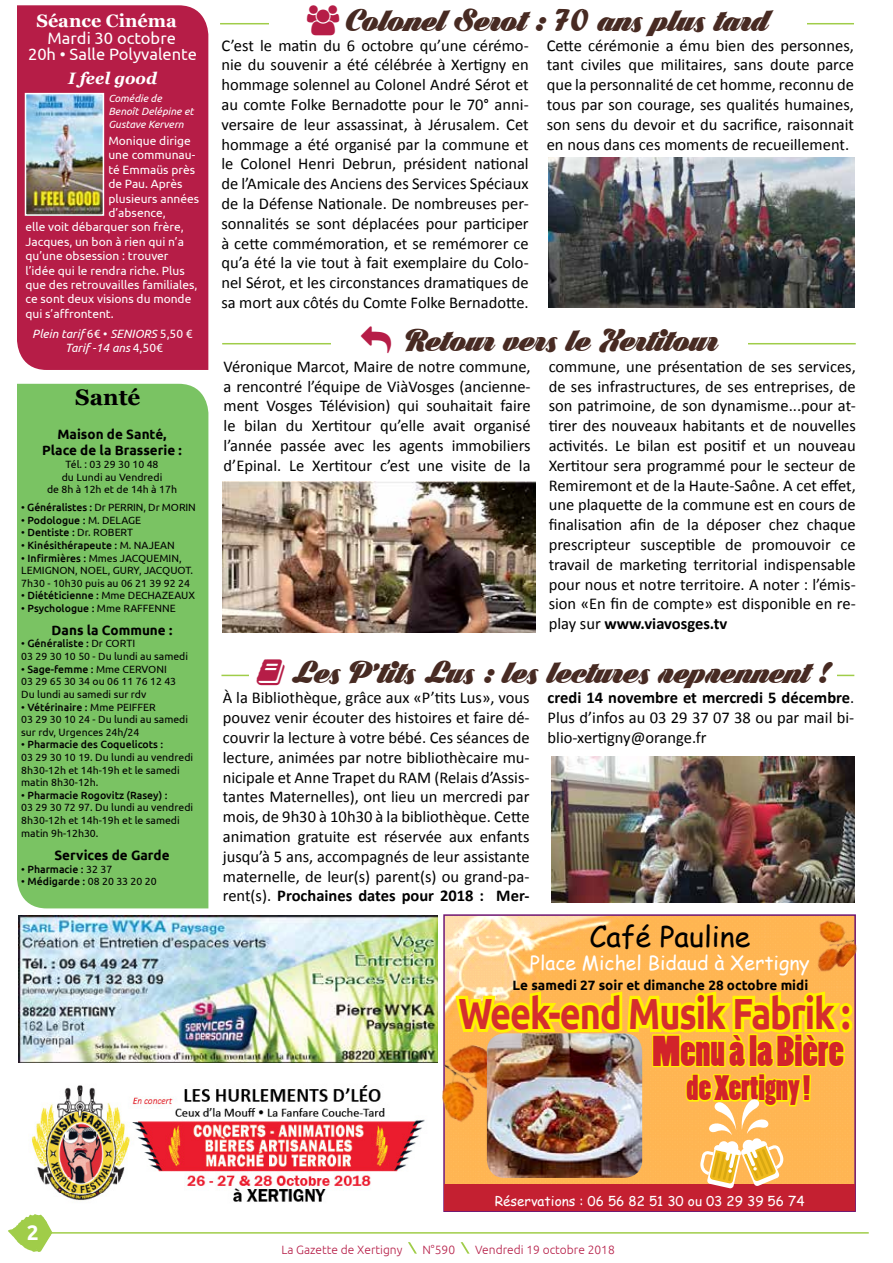
<style>
.page{position:relative;width:893px;height:1263px;background:#fff}
.page>*{position:absolute;margin:0;border:0;box-sizing:border-box;transform-origin:0 0}
.t1{font:700 43.5px "Ubuntu";letter-spacing:-.03em;color:#d42e2e;scale:.83 1}
.t2{font:40.35px "Poplar Std";color:#d2232a}
.t3{font:34.5px "Black Larch PERSONALUSEONLY";color:#472a22}
.t4{font:33px "Poplar Std";color:#d2232a}
.t5{font:28.5px "Comic Sans MS";color:#000}
.t6{font:700 22.5px "Georgia";color:#000}
.t7{font:700 21px "Ubuntu";color:#fff}
.t8{font:19.5px "Comic Sans MS";color:#fff}
.t9{font:700 18px "Georgia";color:#fff}
.t10{font:16.5px/19.8px "Calibri";color:#000;text-align:justify}
.t11{font:16.5px/16.5px "Ubuntu";color:#fff;text-align:center}
.t12{font:italic 700 16.5px "Georgia";color:#fff}
.t13{font:700 13.5px/16.2px "Ubuntu";color:#000;text-align:center}
.t14{font:13.5px "Comic Sans MS";color:#fff}
.t15{font:12px "Ubuntu";color:#fff}
.t16{font:300 12px "Ubuntu";color:#b61d47}
.t17{font:italic 12px/14.4px "Ubuntu";color:#fff;text-align:center}
.t18{font:10.5px/12.6px "Ubuntu";color:#000}
.t19{font:500 10.5px "Ubuntu";color:#000}
.t20{font:italic 10.5px/12.6px "Ubuntu";color:#fff}
.s1{font-style:normal}
.s2{font-weight:500}
.s3{font-weight:400}
.s4{font-family:"Forte"}
.s5{font-weight:700}
</style>
<div class="page">
<svg style="left:408px;top:1242px;width:9px;height:11px"></svg>
<svg style="left:461px;top:1242px;width:8px;height:11px"></svg>
<hr style="left:13px;top:1232px;width:856px;height:1px;background:#a0cd49">
<svg style="left:8px;top:1214px;width:44px;height:38px"></svg>
<div style="left:17px;top:384px;width:191px;height:524px;background:#7ac363"></div>
<div style="left:17px;top:5px;width:191px;height:365px;background:#b61d47"></div>
<img style="left:28px;top:96px;width:73px;height:117px">
<div style="left:25px;top:93px;width:79px;height:123px;border:2px solid #fff"></div>
<img style="left:446px;top:917px;width:351px;height:267px">
<div style="left:443px;top:914px;width:413px;height:298px;border:2px solid #6f1572"></div>
<div style="left:445px;top:1184px;width:410px;height:26px;background:#c42031"></div>
<img style="left:442px;top:1040px;width:10px;height:84px">
<img style="left:797px;top:914px;width:60px;height:66px">
<hr style="left:221px;top:675px;width:633px;height:1px;background:#a0cd49">
<div style="left:249px;top:657px;width:588px;height:33px;background:#fff"></div>
<img style="left:551px;top:757px;width:304px;height:145px">
<hr style="left:220px;top:23px;width:634px;height:1px;background:#a0cd49">
<div style="left:269px;top:5px;width:537px;height:30px;background:#fff"></div>
<img style="left:549px;top:157px;width:306px;height:151px">
<img style="left:19px;top:915px;width:419px;height:148px">
<img style="left:31px;top:1085px;width:394px;height:117px">
<hr style="left:222px;top:343px;width:634px;height:1px;background:#a0cd49">
<div style="left:331px;top:325px;width:417px;height:29px;background:#fff"></div>
<img style="left:222px;top:482px;width:314px;height:150px">
<img style="left:452px;top:980px;width:404px;height:208px">
<p class="t9" style="left:36px;top:10px;width:142px">Séance Cinéma</p>
<p class="t11" style="left:28px;top:29px;width:170px">Mardi 30 octobre<br>20h • Salle Polyvalente</p>
<p class="t12" style="left:68px;top:68px;width:90px">I feel good</p>
<p class="t20" style="left:108px;top:92px;width:87px">Comédie de<br>Benoît Delépine et<br>Gustave Kervern</p>
<p class="t15" style="left:108px;top:133px;width:84px">Monique dirige</p>
<p class="t15" style="left:108px;top:148px;width:88px">une communau-</p>
<p class="t15" style="left:108px;top:162px;width:88px">té Emmaüs près</p>
<p class="t15" style="left:108px;top:177px;width:76px">de Pau. Après</p>
<p class="t15" style="left:108px;top:191px;width:92px">plusieurs années</p>
<p class="t15" style="left:108px;top:205px;width:59px">d’absence,</p>
<p class="t15" style="left:26px;top:220px;width:160px">elle voit débarquer son frère,</p>
<p class="t15" style="left:26px;top:234px;width:160px">Jacques, un bon à rien qui n’a</p>
<p class="t15" style="left:26px;top:249px;width:145px">qu’une obsession : trouver</p>
<p class="t15" style="left:26px;top:263px;width:161px">l’idée qui le rendra riche. Plus</p>
<p class="t15" style="left:26px;top:277px;width:173px">que des retrouvailles familiales,</p>
<p class="t15" style="left:26px;top:292px;width:167px">ce sont deux visions du monde</p>
<p class="t15" style="left:26px;top:306px;width:90px">qui s’affrontent.</p>
<p class="t17" style="left:32px;top:326px;width:162px">Plein tarif <span class="s1">6€ •</span> SENIORS <span class="s1">5,50 €<br></span>Tarif -14 ans <span class="s1">4,50€</span></p>
<h3 class="t6" style="left:75px;top:383px;width:67px">Santé</h3>
<p class="t13" style="left:42px;top:426px;width:141px">Maison de Santé,<br>Place de la Brasserie :</p>
<p class="t18" style="left:47px;top:458px;width:132px;text-align:center">Tél. : 03 29 30 10 48<br>du Lundi au Vendredi<br>de 8h à 12h et de 14h à 17h</p>
<p class="t18" style="left:21px;top:501px;width:176px">• <span class="s2">Généralistes :</span> Dr PERRIN, Dr MORIN</p>
<p class="t19" style="left:21px;top:513px;width:121px"><span class="s3">•</span> Podologue : <span class="s3">M. DELAGE</span></p>
<p class="t18" style="left:21px;top:526px;width:113px">• <span class="s2">Dentiste :</span> Dr. ROBERT</p>
<p class="t19" style="left:21px;top:539px;width:155px"><span class="s3">•</span> Kinésithérapeute : <span class="s3">M. NAJEAN</span></p>
<p class="t18" style="left:21px;top:551px;width:173px">• <span class="s2">Infirmières :</span> Mmes JACQUEMIN,<br>LEMIGNON, NOEL, GURY, JACQUOT.<br>7h30 - 10h30 puis au 06 21 39 92 24</p>
<p class="t18" style="left:21px;top:589px;width:175px">• <span class="s2">Diététicienne :</span> Mme DECHAZEAUX</p>
<p class="t18" style="left:21px;top:602px;width:156px">• <span class="s2">Psychologue :</span> Mme RAFFENNE</p>
<p class="t13" style="left:52px;top:622px;width:122px">Dans la Commune :</p>
<p class="t18" style="left:21px;top:637px;width:168px">• <span class="s2">Généraliste :</span> Dr CORTI<br>03 29 30 10 50 - Du lundi au samedi</p>
<p class="t18" style="left:21px;top:662px;width:156px">• <span class="s2">Sage-femme :</span> Mme CERVONI<br>03 29 65 30 34 ou 06 11 76 12 43<br>Du lundi au samedi sur rdv</p>
<p class="t18" style="left:21px;top:700px;width:168px">• <span class="s2">Vétérinaire :</span> Mme PEIFFER<br>03 29 30 10 24 - Du lundi au samedi sur rdv, Urgences 24h/24</p>
<p class="t18" style="left:21px;top:738px;width:173px">• <span class="s2">Pharmacie des Coquelicots :<br></span>03 29 30 10 19. Du lundi au vendredi<br>8h30-12h et 14h-19h et le samedi matin 8h30-12h.</p>
<p class="t18" style="left:21px;top:788px;width:173px">• <span class="s2">Pharmacie Rogovitz (Rasey) :<br></span>03 29 30 72 97. Du lundi au vendredi<br>8h30-12h et 14h-19h et le samedi matin 9h-12h30.</p>
<p class="t13" style="left:54px;top:847px;width:117px">Services de Garde</p>
<p class="t19" style="left:21px;top:862px;width:93px"><span class="s3">•</span> Pharmacie : <span class="s3">32 37</span></p>
<p class="t18" style="left:21px;top:875px;width:137px">• <span class="s2">Médigarde :</span> 08 20 33 20 20</p>
<h3 class="t3" style="left:347px;top:0;width:423px">Colonel Serot : <span class="s4">70</span> ans plus tard</h3>
<p class="t10" style="left:221px;top:35px;width:309px">C’est le matin du 6 octobre qu’une cérémo&shy;nie du souvenir a été célébrée à Xertigny en hommage solennel au Colonel André Sérot et au comte Folke Bernadotte pour le 70° anni&shy;versaire de leur assassinat, à Jérusalem. Cet hommage a été organisé par la commune et le Colonel Henri Debrun, président national de l’Amicale des Anciens des Services Spéciaux de la Défense Nationale. De nombreuses per&shy;sonnalités se sont déplacées pour participer à cette commémoration, et se remémorer ce qu’a été la vie tout à fait exemplaire du Colo&shy;nel Sérot, et les circonstances dramatiques de sa mort aux côtés du Comte Folke Bernadotte.</p>
<p class="t10" style="left:547px;top:35px;width:309px">Cette cérémonie a ému bien des personnes, tant civiles que militaires, sans doute parce que la personnalité de cet homme, reconnu de tous par son courage, ses qualités humaines, son sens du devoir et du sacrifice, raisonnait en nous dans ces moments de recueillement.</p>
<h3 class="t3" style="left:406px;top:320px;width:313px">Retour vers le Xertitour</h3>
<p class="t10" style="left:224px;top:356px;width:309px">Véronique Marcot, Maire de notre commune, a rencontré l’équipe de ViàVosges (ancienne&shy;ment Vosges Télévision) qui souhaitait faire le bilan du Xertitour qu’elle avait organisé l’année passée avec les agents immobiliers d’Epinal. Le Xertitour c’est une visite de la</p>
<p class="t10" style="left:549px;top:356px;width:309px">commune, une présentation de ses services, de ses infrastructures, de ses entreprises, de son patrimoine, de son dynamisme...pour at&shy;tirer des nouveaux habitants et de nouvelles activités. Le bilan est positif et un nouveau Xertitour sera programmé pour le secteur de Remiremont et de la Haute-Saône. A cet effet, une plaquette de la commune est en cours de finalisation afin de la déposer chez chaque prescripteur susceptible de promouvoir ce travail de marketing territorial indispensable pour nous et notre territoire. A noter : l’émis&shy;sion «En fin de compte» est disponible en re&shy;play sur <span class="s5">www.viavosges.tv</span></p>
<h3 class="t3" style="left:292px;top:652px;width:538px">Les P’tits Lus : les lectures reprennent !</h3>
<p class="t10" style="left:223px;top:688px;width:308px">À la Bibliothèque, grâce aux «P’tits Lus», vous pouvez venir écouter des histoires et faire dé&shy;couvrir la lecture à votre bébé. Ces séances de lecture, animées par notre bibliothècaire mu&shy;nicipale et Anne Trapet du RAM (Relais d’Assis&shy;tantes Maternelles), ont lieu un mercredi par mois, de 9h30 à 10h30 à la bibliothèque. Cette animation gratuite est réservée aux enfants jusqu’à 5 ans, accompagnés de leur assistante maternelle, de leur(s) parent(s) ou grand-pa&shy;rent(s). <span class="s5">Prochaines dates pour 2018 : Mer-</span></p>
<p class="t10" style="left:548px;top:688px;width:308px"><span class="s5">credi 14 novembre et mercredi 5 décembre</span>.<br>Plus d’infos au 03 29 37 07 38 ou par mail bi&shy;blio-xertigny@orange.fr</p>
<h3 class="t5" style="left:589px;top:915px;width:162px">Café Pauline</h3>
<p class="t8" style="left:530px;top:948px;width:281px">Place Michel Bidaud à Xertigny</p>
<p class="t13" style="left:513px;top:976px;width:297px">Le samedi 27 soir et dimanche 28 octobre midi</p>
<h1 class="t1" style="left:458px;top:987px;width:474px">Week-end Musik Fabrik :</h1>
<h2 class="t2" style="left:653px;top:1029px;width:193px">Menu à la Bière</h2>
<h3 class="t4" style="left:687px;top:1070px;width:125px">de Xertigny !</h3>
<p class="t7" style="left:27px;top:1219px;width:13px">2</p>
<p class="t14" style="left:495px;top:1191px;width:311px">Réservations : 06 56 82 51 30 ou 03 29 39 56 74</p>
<p class="t16" style="left:281px;top:1242px;width:123px">La Gazette de Xertigny</p>
<p class="t16" style="left:422px;top:1242px;width:34px">N°590</p>
<p class="t16" style="left:475px;top:1242px;width:141px">Vendredi 19 octobre 2018</p>
</div>
